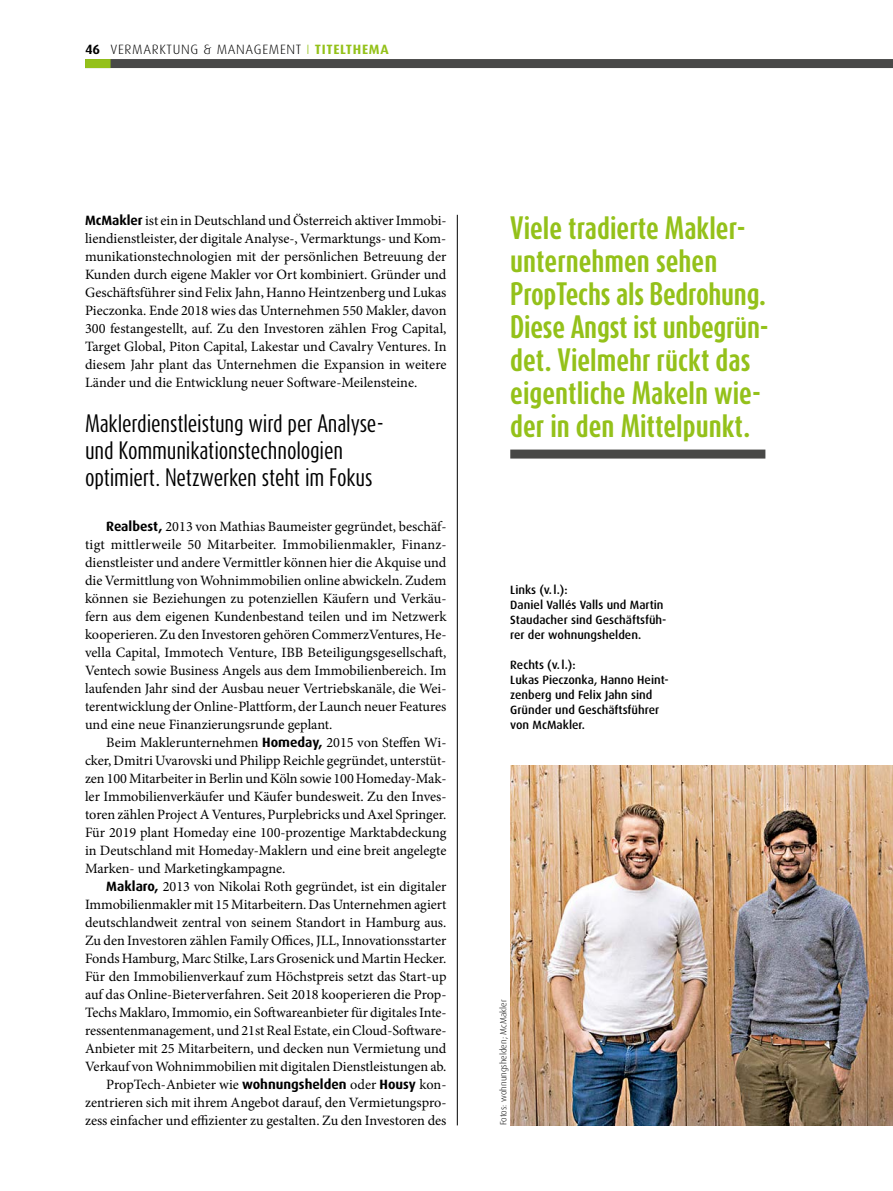
<style>
.page{position:relative;width:893px;height:1191px;background:#fff}
.page>*{position:absolute;margin:0;border:0;box-sizing:border-box;transform-origin:0 0}
.t1{font:700 27px/33px "Dax Compact";color:#94c11a}
.t2{font:21px/27px "Dax Compact";letter-spacing:-.01em;color:#000}
.t3{font:14.25px/18px "Minion Pro";letter-spacing:-.005em;color:#000;text-align:justify}
.t4{font:300 13.5px "Dax";letter-spacing:.05em;color:#000}
.t5{font:500 12px/15px "Dax";color:#000}
.t6{font:300 9px "Dax";color:#000}
.s1{font-weight:700}
.s2{color:#94c11a}
.s3{font-weight:700;color:#94c11a}
.s4{font-family:"Dax";font-weight:700;font-size:13.5px}
</style>
<div class="page">
<div style="left:85px;top:59px;width:808px;height:9px;background:#484847"></div>
<div style="left:85px;top:59px;width:26px;height:9px;background:#94c11a"></div>
<hr style="left:457px;top:215px;width:1px;height:910px;background:#000">
<img style="left:510px;top:765px;width:383px;height:360px">
<div style="left:510px;top:449px;width:255px;height:9px;background:#484847"></div>
<p class="t4" style="left:85px;top:41px;width:305px"><span class="s1">46</span> VERMARKTUNG &amp; MANAGEMENT <span class="s2">I</span> <span class="s3">TITELTHEMA</span></p>
<p class="t3" style="left:85px;top:212px;width:363px"><span class="s4">McMakler</span> ist ein in Deutschland und Österreich aktiver Immobi&shy;liendienstleister, der digitale Analyse-, Vermarktungs- und Kom&shy;munikationstechnologien mit der persönlichen Betreuung der Kunden durch eigene Makler vor Ort kombiniert. Gründer und Geschäftsführer sind Felix Jahn, Hanno Heintzenberg und Lukas Pieczonka. Ende 2018 wies das Unternehmen 550 Makler, davon 300 festangestellt, auf. Zu den Investoren zählen Frog Capital, Target Global, Piton Capital, Lakestar und Cavalry Ventures. In diesem Jahr plant das Unternehmen die Expansion in weitere Länder und die Entwicklung neuer Software-Meilensteine.</p>
<h2 class="t2" style="left:85px;top:410px;width:300px">Maklerdienstleistung wird per Analyse&shy;und Kommunikationstechnologien optimiert. Netzwerken steht im Fokus</h2>
<p class="t3" style="left:85px;top:518px;width:363px;text-indent:21px"><span class="s4">Realbest,</span> 2013 von Mathias Baumeister gegründet, beschäf&shy;tigt mittlerweile 50 Mitarbeiter. Immobilienmakler, Finanz&shy;dienstleister und andere Vermittler können hier die Akquise und die Vermittlung von Wohnimmobilien online abwickeln. Zudem können sie Beziehungen zu potenziellen Käufern und Verkäu&shy;fern aus dem eigenen Kundenbestand teilen und im Netzwerk kooperieren. Zu den Investoren gehören CommerzVentures, He&shy;vella Capital, Immotech Venture, IBB Beteiligungsgesellschaft, Ventech sowie Business Angels aus dem Immobilienbereich. Im laufenden Jahr sind der Ausbau neuer Vertriebskanäle, die Wei&shy;terentwicklung der Online-Plattform, der Launch neuer Features und eine neue Finanzierungsrunde geplant.</p>
<p class="t3" style="left:85px;top:733px;width:363px;text-indent:21px">Beim Maklerunternehmen <span class="s4">Homeday,</span> 2015 von Steffen Wi&shy;cker, Dmitri Uvarovski und Philipp Reichle gegründet, unterstüt&shy;zen 100 Mitarbeiter in Berlin und Köln sowie 100 Homeday-Mak&shy;ler Immobilienverkäufer und Käufer bundesweit. Zu den Inves&shy;toren zählen Project A Ventures, Purplebricks und Axel Springer.<br>Für 2019 plant Homeday eine 100-prozentige Marktabdeckung in Deutschland mit Homeday-Maklern und eine breit angelegte Marken- und Marketingkampagne.</p>
<p class="t3" style="left:85px;top:878px;width:363px;text-align:right"><span class="s4">Maklaro,</span> 2013 von Nikolai Roth gegründet, ist ein digitaler Immobilienmakler mit 15 Mitarbeitern. Das Unternehmen agiert deutschlandweit zentral von seinem Standort in Hamburg aus.<br>Zu den Investoren zählen Family Offices, JLL, Innovationsstarter Fonds Hamburg, Marc Stilke, Lars Grosenick und Martin Hecker.<br>Für den Immobilienverkauf zum Höchstpreis setzt das Start-up auf das Online-Bieterverfahren. Seit 2018 kooperieren die Prop-Techs Maklaro, Immomio, ein Softwareanbieter für digitales Inte&shy;ressentenmanagement, und 21st Real Estate, ein Cloud-Software-Anbieter mit 25 Mitarbeitern, und decken nun Vermietung und Verkauf von Wohnimmobilien mit digitalen Dienstleistungen ab.<br>PropTech-Anbieter wie <span class="s4">wohnungshelden</span> oder <span class="s4">Housy</span> kon&shy;zentrieren sich mit ihrem Angebot darauf, den Vermietungspro&shy;zess einfacher und effizienter zu gestalten. Zu den Investoren des</p>
<h1 class="t1" style="left:510px;top:211px;width:260px">Viele tradierte Makler&shy;unternehmen sehen<br>PropTechs als Bedrohung.<br>Diese Angst ist unbegrün&shy;det. Vielmehr rückt das eigentliche Makeln wie&shy;der in den Mittelpunkt.</h1>
<p class="t5" style="left:510px;top:582px;width:158px">Links (v.l.):<br>Daniel Vallés Valls und Martin<br>Staudacher sind Geschäftsfüh&shy;rer der wohnungshelden.</p>
<p class="t5" style="left:510px;top:657px;width:160px">Rechts (v.l.):<br>Lukas Pieczonka, Hanno Heint&shy;zenberg und Felix Jahn sind<br>Gründer und Geschäftsführer von McMakler.</p>
<p class="t6" style="left:498px;top:1125px;width:127px;rotate:-90deg">Fotos: wohnungshelden; McMakler</p>
</div>
